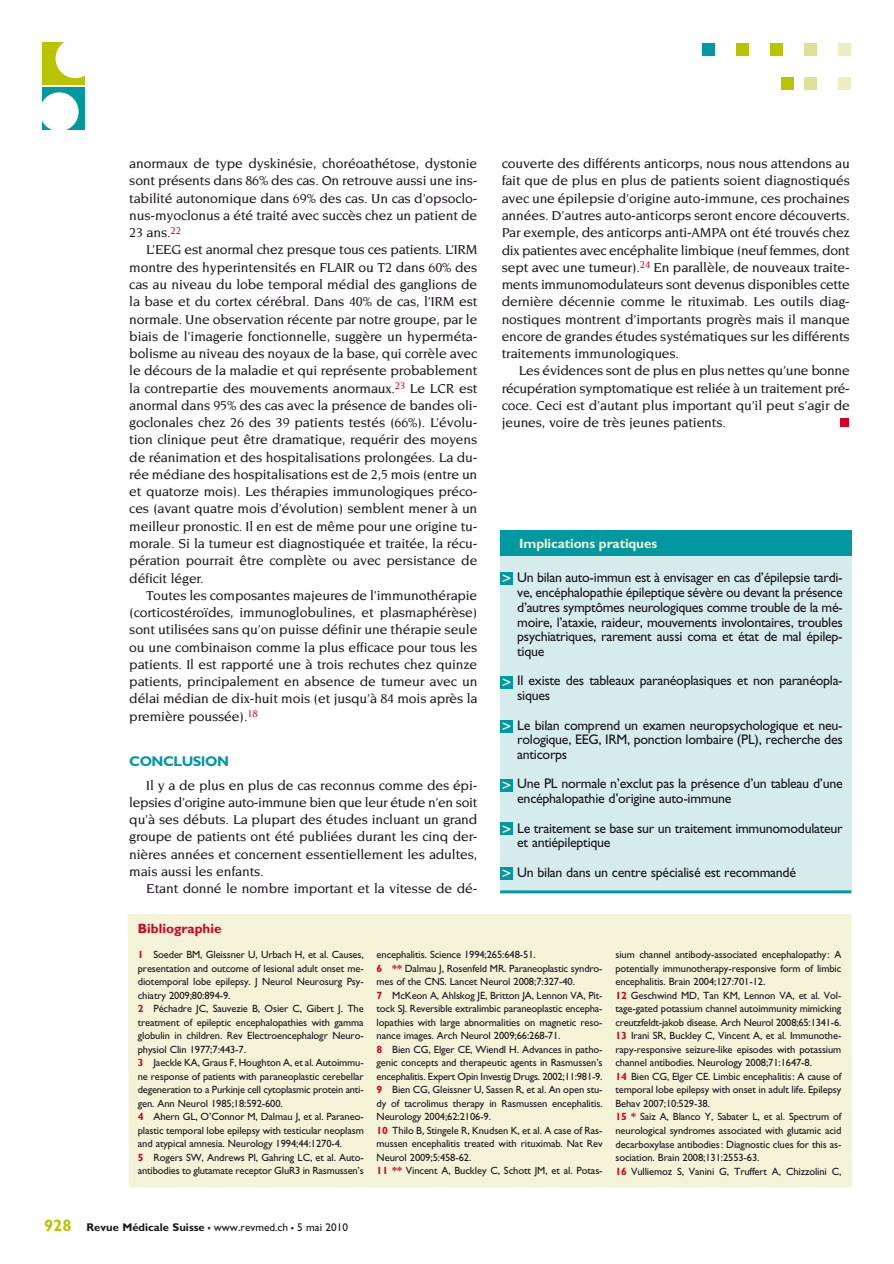
<style>
.page{position:relative;width:894px;height:1264px;background:#fff}
.page>*{position:absolute;margin:0;border:0;box-sizing:border-box;transform-origin:0 0}
.t1{font:700 14.1px "Gill Sans";letter-spacing:-.035em;color:#0098a1}
.t2{font:500 13.95px/17.2px "Novarese";letter-spacing:-.01em;color:#1a171c;text-align:justify}
.t3{font:13.95px/14.7px "Gill Sans";letter-spacing:-.02em;color:#1a171c}
.t4{font:700 13.5px "Gill Sans";letter-spacing:-.01em;color:#f2f3d7}
.t5{font:700 13.5px "Gill Sans";color:#d40028}
.t6{font:11.25px "Gill Sans";color:#1a171c}
.t7{font:10.5px/13.5px "Gill Sans";letter-spacing:-.01em;color:#1a171c}
.s1{font-family:"Insignia";font-size:15px;color:#f2f3d7}
.s2{font-weight:700;color:#d40028}
.s3{font-weight:700;font-size:16.5px;color:#bac300}
.s4{font-weight:700}
.s5{font-weight:700;font-size:16.5px}
</style>
<div class="page">
<div style="left:838px;top:43px;width:12px;height:12px;background:#ecedc3"></div>
<div style="left:804px;top:43px;width:12px;height:12px;background:#dee096"></div>
<div style="left:770px;top:43px;width:12px;height:12px;background:#bac300"></div>
<div style="left:736px;top:43px;width:12px;height:12px;background:#bac300"></div>
<div style="left:702px;top:43px;width:12px;height:12px;background:#0098a1"></div>
<div style="left:838px;top:77px;width:12px;height:12px;background:#ecedc3"></div>
<div style="left:804px;top:77px;width:12px;height:12px;background:#dee096"></div>
<div style="left:780px;top:77px;width:13px;height:12px;background:#bac300"></div>
<div style="left:839px;top:418px;width:8px;height:9px;background:#d40028"></div>
<div style="left:43px;top:43px;width:42px;height:42px;background:#bac300"></div>
<div style="left:56px;top:39px;width:39px;height:39px;background:#fff;border-radius:50%"></div>
<div style="left:43px;top:87px;width:42px;height:43px;background:#0098a1"></div>
<div style="left:40px;top:92px;width:39px;height:39px;background:#fff;border-radius:50%"></div>
<div style="left:128px;top:914px;width:723px;height:272px;background:#f2f3d7"></div>
<div style="left:500px;top:555px;width:350px;height:336px;background:#d6ecec"></div>
<div style="left:500px;top:530px;width:350px;height:25px;background:#0098a1"></div>
<hr style="left:500px;top:890px;width:350px;height:3px;background:#0098a1">
<div style="left:500px;top:572px;width:12px;height:12px;background:#0098a1"></div>
<div style="left:500px;top:675px;width:12px;height:13px;background:#0098a1"></div>
<div style="left:500px;top:719px;width:12px;height:13px;background:#0098a1"></div>
<div style="left:500px;top:778px;width:12px;height:13px;background:#0098a1"></div>
<div style="left:500px;top:822px;width:12px;height:13px;background:#0098a1"></div>
<div style="left:500px;top:867px;width:12px;height:12px;background:#0098a1"></div>
<p class="t2" style="left:129px;top:155px;width:349px">anormaux de type dyskinésie, choréoathétose, dystonie sont présents dans 86% des cas. On retrouve aussi une ins&shy;tabilité autonomique dans 69% des cas. Un cas d’opsoclo&shy;nus-myoclonus a été traité avec succès chez un patient de 23 ans.<sup>22</sup></p>
<p class="t2" style="left:129px;top:241px;width:349px;text-indent:17px">L’EEG est anormal chez presque tous ces patients. L’IRM montre des hyperintensités en FLAIR ou T2 dans 60% des cas au niveau du lobe temporal médial des ganglions de la base et du cortex cérébral. Dans 40% de cas, l’IRM est normale. Une observation récente par notre groupe, par le biais de l’imagerie fonctionnelle, suggère un hyperméta&shy;bolisme au niveau des noyaux de la base, qui corrèle avec le décours de la maladie et qui représente probablement la contrepartie des mouvements anormaux.<sup>23</sup> Le LCR est anormal dans 95% des cas avec la présence de bandes oli&shy;goclonales chez 26 des 39 patients testés (66%). L’évolu&shy;tion clinique peut être dramatique, requérir des moyens de réanimation et des hospitalisations prolongées. La du&shy;rée médiane des hospitalisations est de 2,5 mois (entre un et quatorze mois). Les thérapies immunologiques préco&shy;ces (avant quatre mois d’évolution) semblent mener à un meilleur pronostic. Il en est de même pour une origine tu&shy;morale. Si la tumeur est diagnostiquée et traitée, la récu&shy;pération pourrait être complète ou avec persistance de déficit léger.</p>
<p class="t2" style="left:129px;top:586px;width:349px;text-indent:17px">Toutes les composantes majeures de l’immunothérapie (corticostéroïdes, immunoglobulines, et plasmaphérèse) sont utilisées sans qu’on puisse définir une thérapie seule ou une combinaison comme la plus efficace pour tous les patients. Il est rapporté une à trois rechutes chez quinze patients, principalement en absence de tumeur avec un délai médian de dix-huit mois (et jusqu’à 84 mois après la première poussée).<sup>18</sup></p>
<p class="t1" style="left:129px;top:752px;width:101px">CONCLUSION</p>
<p class="t2" style="left:129px;top:776px;width:349px;text-indent:17px">Il y a de plus en plus de cas reconnus comme des épi&shy;lepsies d’origine auto-immune bien que leur étude n’en soit qu’à ses débuts. La plupart des études incluant un grand groupe de patients ont été publiées durant les cinq der&shy;nières années et concernent essentiellement les adultes, mais aussi les enfants.</p>
<p class="t2" style="left:146px;top:879px;width:332px">Etant donné le nombre important et la vitesse de dé-</p>
<p class="t5" style="left:138px;top:920px;width:85px">Bibliographie</p>
<p class="t2" style="left:501px;top:155px;width:349px">couverte des différents anticorps, nous nous attendons au fait que de plus en plus de patients soient diagnostiqués avec une épilepsie d’origine auto-immune, ces prochaines années. D’autres auto-anticorps seront encore découverts.<br>Par exemple, des anticorps anti-AMPA ont été trouvés chez dix patientes avec encéphalite limbique (neuf femmes, dont sept avec une tumeur).<sup>24</sup> En parallèle, de nouveaux traite&shy;ments immunomodulateurs sont devenus disponibles cette dernière décennie comme le rituximab. Les outils diag&shy;nostiques montrent d’importants progrès mais il manque encore de grandes études systématiques sur les différents traitements immunologiques.</p>
<p class="t2" style="left:501px;top:362px;width:349px;text-indent:17px">Les évidences sont de plus en plus nettes qu’une bonne récupération symptomatique est reliée à un traitement pré&shy;coce. Ceci est d’autant plus important qu’il peut s’agir de jeunes, voire de très jeunes patients.</p>
<p class="t4" style="left:519px;top:535px;width:139px">Implications pratiques</p>
<p class="t3" style="left:517px;top:570px;width:327px;text-align:justify;text-indent:-15px"><span class="s1">&gt;</span> Un bilan auto-immun est à envisager en cas d’épilepsie tardi&shy;ve, encéphalopathie épileptique sévère ou devant la présence d’autres symptômes neurologiques comme trouble de la mé&shy;moire, l’ataxie, raideur, mouvements involontaires, troubles psychiatriques, rarement aussi coma et état de mal épilep&shy;tique</p>
<p class="t3" style="left:517px;top:673px;width:327px;text-indent:-15px"><span class="s1">&gt;</span> Il existe des tableaux paranéoplasiques et non paranéopla&shy;siques</p>
<p class="t3" style="left:517px;top:717px;width:327px;text-align:justify;text-indent:-15px"><span class="s1">&gt;</span> Le bilan comprend un examen neuropsychologique et neu&shy;rologique, EEG, IRM, ponction lombaire (PL), recherche des anticorps</p>
<p class="t3" style="left:517px;top:776px;width:327px;text-indent:-15px"><span class="s1">&gt;</span> Une PL normale n’exclut pas la présence d’un tableau d’une encéphalopathie d’origine auto-immune</p>
<p class="t3" style="left:517px;top:820px;width:327px;text-indent:-15px"><span class="s1">&gt;</span> Le traitement se base sur un traitement immunomodulateur et antiépileptique</p>
<p class="t3" style="left:502px;top:864px;width:295px"><span class="s1">&gt;</span> Un bilan dans un centre spécialisé est recommandé</p>
<p class="t7" style="left:138px;top:947px;width:227px"><span class="s2">1</span> Soeder BM, Gleissner U, Urbach H, et al. Causes, presentation and outcome of lesional adult onset me&shy;diotemporal lobe epilepsy. J Neurol Neurosurg Psy&shy;chiatry 2009;80:894-9.<br><span class="s2">2</span> Péchadre JC, Sauvezie B, Osier C, Gibert J. The treatment of epileptic encephalopathies with gamma globulin in children. Rev Electroencephalogr Neuro&shy;physiol Clin 1977;7:443-7.<br><span class="s2">3</span> Jaeckle KA, Graus F, Houghton A, et al. Autoimmu&shy;ne response of patients with paraneoplastic cerebellar degeneration to a Purkinje cell cytoplasmic protein anti&shy;gen. Ann Neurol 1985;18:592-600.<br><span class="s2">4</span> Ahern GL, O’Connor M, Dalmau J, et al. Paraneo&shy;plastic temporal lobe epilepsy with testicular neoplasm and atypical amnesia. Neurology 1994;44:1270-4.<br><span class="s2">5</span> Rogers SW, Andrews PI, Gahring LC, et al. Auto&shy;antibodies to glutamate receptor GluR3 in Rasmussen’s</p>
<p class="t7" style="left:376px;top:947px;width:227px">encephalitis. Science 1994;265:648-51.<br><span class="s2">6 **</span> Dalmau J, Rosenfeld MR. Paraneoplastic syndro&shy;mes of the CNS. Lancet Neurol 2008;7:327-40.<br><span class="s2">7</span> McKeon A, Ahlskog JE, Britton JA, Lennon VA, Pit&shy;tock SJ. Reversible extralimbic paraneoplastic encepha&shy;lopathies with large abnormalities on magnetic reso&shy;nance images. Arch Neurol 2009;66:268-71.<br><span class="s2">8</span> Bien CG, Elger CE, Wiendl H. Advances in patho&shy;genic concepts and therapeutic agents in Rasmussen’s encephalitis. Expert Opin Investig Drugs. 2002;11:981-9.<br><span class="s2">9</span> Bien CG, Gleissner U, Sassen R, et al. An open stu&shy;dy of tacrolimus therapy in Rasmussen encephalitis.<br>Neurology 2004;62:2106-9.<br><span class="s2">10</span> Thilo B, Stingele R, Knudsen K, et al. A case of Ras&shy;mussen encephalitis treated with rituximab. Nat Rev Neurol 2009;5:458-62.<br><span class="s2">11 **</span> Vincent A, Buckley C, Schott JM, et al. Potas-</p>
<p class="t7" style="left:615px;top:947px;width:227px">sium channel antibody-associated encephalopathy: A potentially immunotherapy-responsive form of limbic encephalitis. Brain 2004;127:701-12.<br><span class="s2">12</span> Geschwind MD, Tan KM, Lennon VA, et al. Vol&shy;tage-gated potassium channel autoimmunity mimicking creutzfeldt-jakob disease. Arch Neurol 2008;65:1341-6.<br><span class="s2">13</span> Irani SR, Buckley C, Vincent A, et al. Immunothe&shy;rapy-responsive seizure-like episodes with potassium channel antibodies. Neurology 2008;71:1647-8.<br><span class="s2">14</span> Bien CG, Elger CE. Limbic encephalitis: A cause of temporal lobe epilepsy with onset in adult life. Epilepsy Behav 2007;10:529-38.<br><span class="s2">15 *</span> Saiz A, Blanco Y, Sabater L, et al. Spectrum of neurological syndromes associated with glutamic acid decarboxylase antibodies: Diagnostic clues for this as&shy;sociation. Brain 2008;131:2553-63.<br><span class="s2">16</span> Vulliemoz S, Vanini G, Truffert A, Chizzolini C,</p>
<p class="t6" style="left:44px;top:1220px;width:305px"><span class="s3">928</span> <span class="s4">Revue Médicale Suisse</span> <span class="s5">–</span> www.revmed.ch <span class="s5">–</span> 5 mai 2010</p>
</div>
